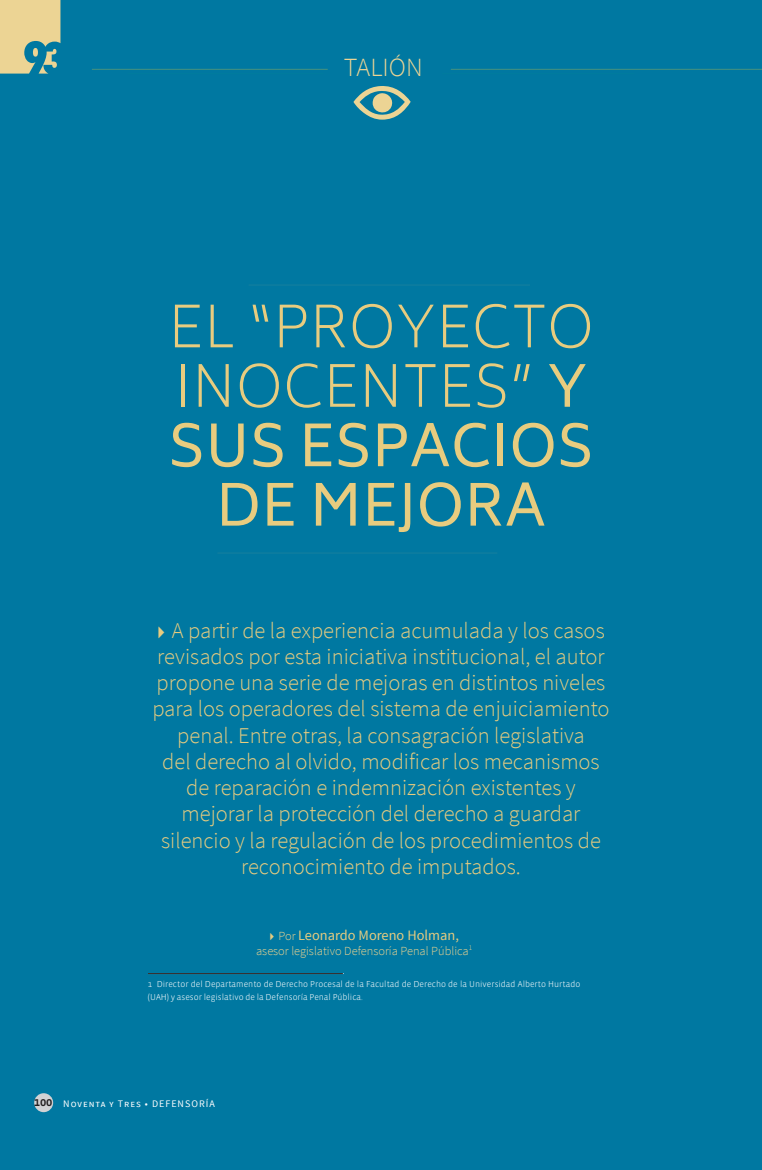
<style>
.page{position:relative;width:762px;height:1170px;background:#fff}
.page>*{position:absolute;margin:0;border:0;box-sizing:border-box;transform-origin:0 0}
.t1{font:200 56.25px/59.4px "Biryani";letter-spacing:.01em;color:#e8cc7f;text-align:center}
.Plain_Text{font:300 26.25px "Source Sans Pro";color:#ecd494}
.Plain_Text-2{font:300 22.5px/26.2px "Source Sans Pro";color:#e8cc7f;text-align:center}
.t2{font:14.38px "Source Sans Pro";color:#e8cc7f}
.t3{font:12.5px "Vista Sans Med";color:#231f20}
.t4{font:300 12.38px "Source Sans Pro";color:#ebd28f}
.t5{font:10px "Source Sans Pro";letter-spacing:.1em;color:#fff}
.nota_al_pie{font:300 8.75px/12.5px "Vista Sans";color:#fff}
.s1{font-weight:400}
.s2{font-family:"Idealist Sans"}
.s3{font-family:"Idealist Sans";font-weight:300;font-size:13.75px}
.s4{font-weight:300;font-size:12.38px;color:#ebd28f}
</style>
<div class="page">
<div style="left:0;top:0;width:762px;height:1169px;background:#0078a1"></div>
<hr style="left:92px;top:69px;width:236px;height:1px;background:#fad124">
<svg style="left:0;top:0;width:60px;height:74px"></svg>
<div style="left:34px;top:1093px;width:19px;height:19px;background:#d1d2d4;border-radius:50%"></div>
<hr style="left:148px;top:973px;width:195px;height:1px;background:#231f20">
<hr style="left:217px;top:553px;width:280px;height:1px;background:#e8cc7f">
<hr style="left:249px;top:285px;width:281px;height:1px;background:#e8cc7f">
<svg style="left:353px;top:86px;width:58px;height:34px"></svg>
<hr style="left:128px;top:73px;width:195px;height:1px;background:#008697">
<hr style="left:442px;top:73px;width:192px;height:1px;background:#008697">
<hr style="left:451px;top:69px;width:311px;height:1px;background:#fad124">
<p class="Plain_Text" style="left:344px;top:51px;width:80px">TALIÓN</p>
<p class="t1" style="left:168px;top:298px;width:427px">EL “PROYECTO<br>INOCENTES” <span class="s1">Y<br>SUS ESPACIOS<br>DE MEJORA</span></p>
<p class="Plain_Text-2" style="left:152px;top:617px;width:459px"><span class="s2">►</span> A partir de la experiencia acumulada y los casos revisados por esta iniciativa institucional, el autor propone una serie de mejoras en distintos niveles para los operadores del sistema de enjuiciamiento penal. Entre otras, la consagración legislativa<br>del derecho al olvido, modificar los mecanismos de reparación e indemnización existentes y mejorar la protección del derecho a guardar silencio y la regulación de los procedimientos de reconocimiento de imputados.</p>
<p class="t2" style="left:269px;top:925px;width:191px"><span class="s3">►</span> <span class="s4">Por</span> Leonardo Moreno Holman,</p>
<p class="t4" style="left:256px;top:942px;width:218px">asesor legislativo Defensoría Penal Pública<sup>1</sup></p>
<p class="nota_al_pie" style="left:148px;top:978px;width:434px">1 Director del Departamento de Derecho Procesal de la Facultad de Derecho de la Universidad Alberto Hurtado (UAH) y asesor legislativo de la Defensoría Penal Pública.</p>
<p class="t3" style="left:34px;top:1094px;width:20px">100</p>
<p class="t5" style="left:63px;top:1096px;width:153px">Noventa y Tres • DEFENSORÍA</p>
<p class="t3" style="left:38px;top:1094px;width:20px">100</p>
</div>
